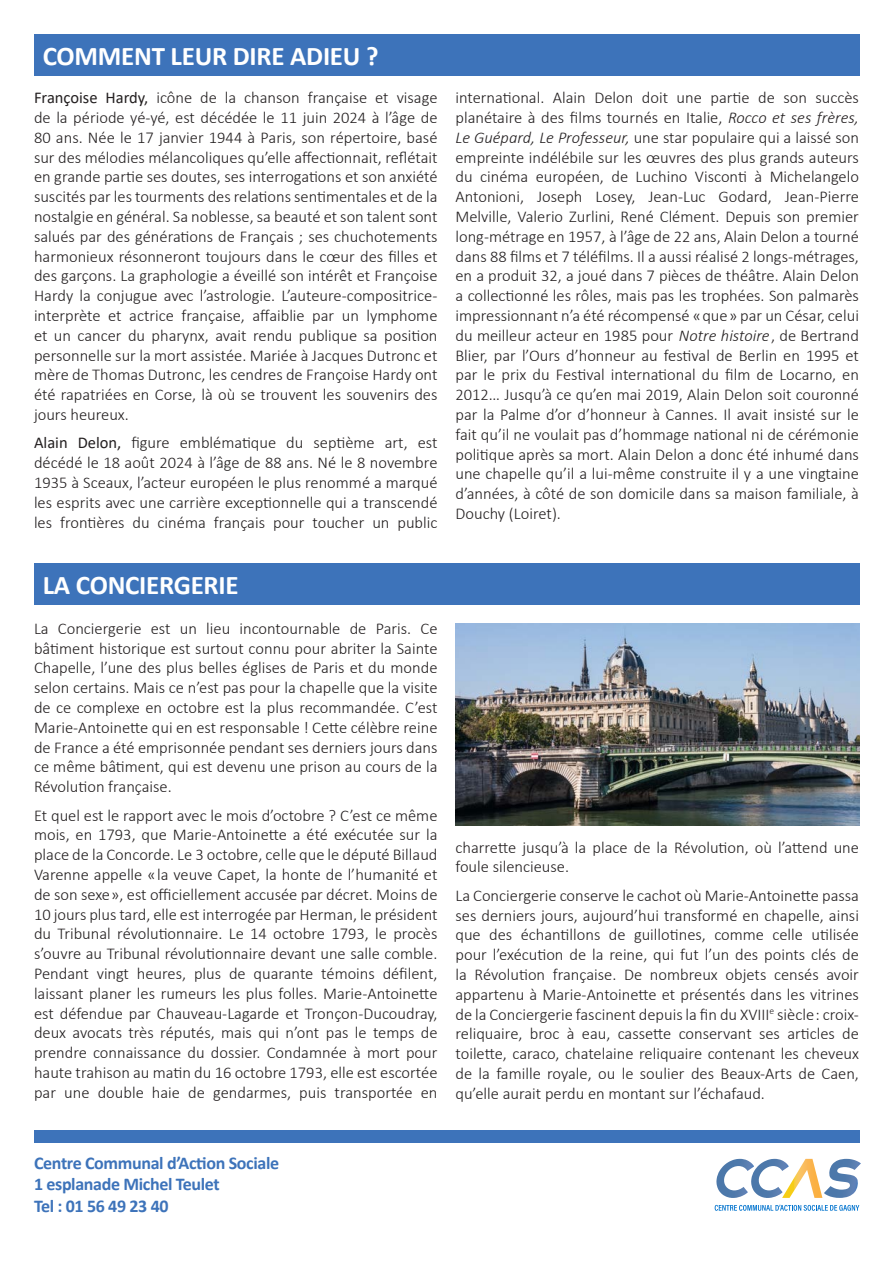
<style>
.page{position:relative;width:893px;height:1263px;background:#fff}
.page>*{position:absolute;margin:0;border:0;box-sizing:border-box;transform-origin:0 0}
.t1{font:700 27px "Calibri";letter-spacing:-.01em;color:#fff}
.t2{font:700 18px/21.6px "Calibri";letter-spacing:-.02em;color:#3d73ba}
.t3{font:300 16.5px/19.8px "Calibri";color:#231f20;text-align:justify}
.s1{font-weight:400}
.s2{font-style:italic}
</style>
<div class="page">
<div style="left:34px;top:34px;width:825px;height:42px;background:#3d73ba"></div>
<div style="left:34px;top:563px;width:825px;height:42px;background:#3d73ba"></div>
<div style="left:34px;top:1130px;width:825px;height:12px;background:#3d73ba"></div>
<svg style="left:715px;top:1205px;width:144px;height:6px"></svg>
<svg style="left:716px;top:1159px;width:145px;height:39px"></svg>
<img style="left:455px;top:623px;width:404px;height:202px">
<h1 class="t1" style="left:43px;top:37px;width:337px">COMMENT LEUR DIRE ADIEU ?</h1>
<p class="t3" style="left:34px;top:88px;width:405px"><span class="s1">Françoise Hardy,</span> icône de la chanson française et visage de la période yé-yé, est décédée le 11 juin 2024 à l’âge de 80 ans. Née le 17 janvier 1944 à Paris, son répertoire, basé sur des mélodies mélancoliques qu’elle affectionnait, reflétait en grande partie ses doutes, ses interrogations et son anxiété suscités par les tourments des relations sentimentales et de la nostalgie en général. Sa noblesse, sa beauté et son talent sont salués par des générations de Français ; ses chuchotements harmonieux résonneront toujours dans le cœur des filles et des garçons. La graphologie a éveillé son intérêt et Françoise Hardy la conjugue avec l’astrologie. L’auteure-compositrice&shy;interprète et actrice française, affaiblie par un lymphome et un cancer du pharynx, avait rendu publique sa position personnelle sur la mort assistée. Mariée à Jacques Dutronc et mère de Thomas Dutronc, les cendres de Françoise Hardy ont été rapatriées en Corse, là où se trouvent les souvenirs des jours heureux.</p>
<p class="t3" style="left:34px;top:433px;width:405px"><span class="s1">Alain Delon,</span> figure emblématique du septième art, est décédé le 18 août 2024 à l’âge de 88 ans. Né le 8 novembre 1935 à Sceaux, l’acteur européen le plus renommé a marqué les esprits avec une carrière exceptionnelle qui a transcendé les frontières du cinéma français pour toucher un public</p>
<h1 class="t1" style="left:43px;top:566px;width:197px">LA CONCIERGERIE</h1>
<p class="t3" style="left:34px;top:618px;width:405px">La Conciergerie est un lieu incontournable de Paris. Ce bâtiment historique est surtout connu pour abriter la Sainte Chapelle, l’une des plus belles églises de Paris et du monde selon certains. Mais ce n’est pas pour la chapelle que la visite de ce complexe en octobre est la plus recommandée. C’est Marie-Antoinette qui en est responsable ! Cette célèbre reine de France a été emprisonnée pendant ses derniers jours dans ce même bâtiment, qui est devenu une prison au cours de la Révolution française.</p>
<p class="t3" style="left:34px;top:805px;width:405px">Et quel est le rapport avec le mois d’octobre ? C’est ce même mois, en 1793, que Marie-Antoinette a été exécutée sur la place de la Concorde. Le 3 octobre, celle que le député Billaud Varenne appelle « la veuve Capet, la honte de l’humanité et de son sexe », est officiellement accusée par décret. Moins de 10 jours plus tard, elle est interrogée par Herman, le président du Tribunal révolutionnaire. Le 14 octobre 1793, le procès s’ouvre au Tribunal révolutionnaire devant une salle comble.<br>Pendant vingt heures, plus de quarante témoins défilent, laissant planer les rumeurs les plus folles. Marie-Antoinette est défendue par Chauveau-Lagarde et Tronçon-Ducoudray, deux avocats très réputés, mais qui n’ont pas le temps de prendre connaissance du dossier. Condamnée à mort pour haute trahison au matin du 16 octobre 1793, elle est escortée par une double haie de gendarmes, puis transportée en</p>
<p class="t3" style="left:455px;top:88px;width:405px">international. Alain Delon doit une partie de son succès planétaire à des films tournés en Italie, <span class="s2">Rocco et ses frères, Le Guépard, Le Professeur,</span> une star populaire qui a laissé son empreinte indélébile sur les œuvres des plus grands auteurs du cinéma européen, de Luchino Visconti à Michelangelo Antonioni, Joseph Losey, Jean-Luc Godard, Jean-Pierre Melville, Valerio Zurlini, René Clément. Depuis son premier long-métrage en 1957, à l’âge de 22 ans, Alain Delon a tourné dans 88 films et 7 téléfilms. Il a aussi réalisé 2 longs-métrages, en a produit 32, a joué dans 7 pièces de théâtre. Alain Delon a collectionné les rôles, mais pas les trophées. Son palmarès impressionnant n’a été récompensé « que » par un César, celui du meilleur acteur en 1985 pour <span class="s2">Notre histoire</span> , de Bertrand Blier, par l’Ours d’honneur au festival de Berlin en 1995 et par le prix du Festival international du film de Locarno, en 2012… Jusqu’à ce qu’en mai 2019, Alain Delon soit couronné par la Palme d’or d’honneur à Cannes. Il avait insisté sur le fait qu’il ne voulait pas d’hommage national ni de cérémonie politique après sa mort. Alain Delon a donc été inhumé dans une chapelle qu’il a lui-même construite il y a une vingtaine d’années, à côté de son domicile dans sa maison familiale, à Douchy (Loiret).</p>
<p class="t3" style="left:455px;top:837px;width:405px">charrette jusqu’à la place de la Révolution, où l’attend une foule silencieuse.</p>
<p class="t3" style="left:455px;top:885px;width:405px">La Conciergerie conserve le cachot où Marie-Antoinette passa ses derniers jours, aujourd’hui transformé en chapelle, ainsi que des échantillons de guillotines, comme celle utilisée pour l’exécution de la reine, qui fut l’un des points clés de la Révolution française. De nombreux objets censés avoir appartenu à Marie-Antoinette et présentés dans les vitrines de la Conciergerie fascinent depuis la fin du XVIII<sup>e</sup> siècle : croix&shy;reliquaire, broc à eau, cassette conservant ses articles de toilette, caraco, chatelaine reliquaire contenant les cheveux de la famille royale, ou le soulier des Beaux-Arts de Caen, qu’elle aurait perdu en montant sur l’échafaud.</p>
<p class="t2" style="left:34px;top:1152px;width:247px">Centre Communal d’Action Sociale<br>1 esplanade Michel Teulet<br>Tel : 01 56 49 23 40</p>
</div>
